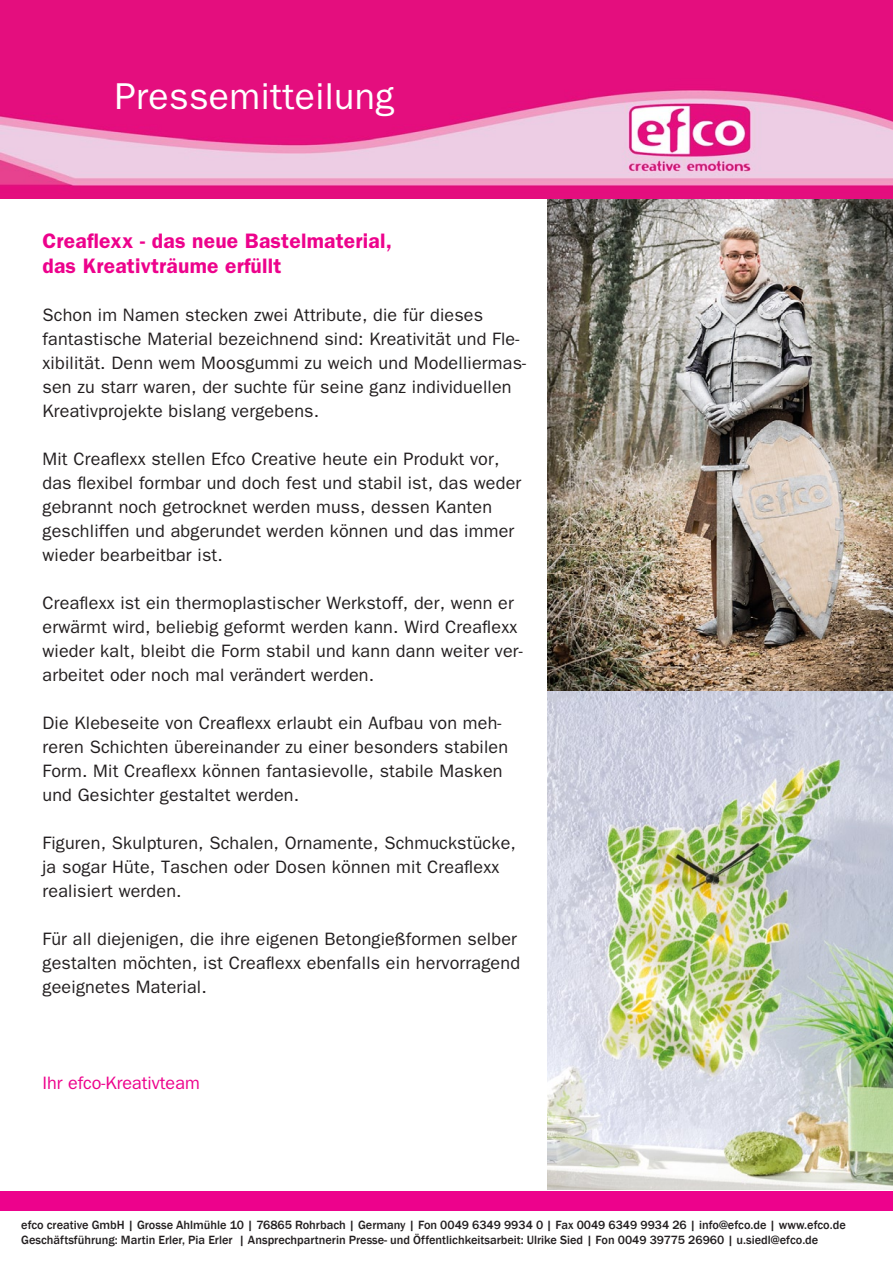
<style>
.page{position:relative;width:893px;height:1263px;background:#fff}
.page>*{position:absolute;margin:0;border:0;box-sizing:border-box;transform-origin:0 0}
.t1{font:37.5px "Franklin Gothic";letter-spacing:.01em;color:#fff}
.t2{font:600 21px/25.2px "Franklin Gothic";letter-spacing:.01em;color:#ed028c}
.t3{font:18px/24px "Franklin Gothic";letter-spacing:.01em;color:#231f20}
.t4{font:18px "Franklin Gothic";color:#ed028c}
.t5{font:500 12.3px "Franklin Gothic";color:#231f20}
</style>
<div class="page">
<img style="left:547px;top:199px;width:346px;height:990px">
<img style="left:0;top:0;width:893px;height:199px">
<div style="left:0;top:1191px;width:893px;height:19px;background:#ed028c"></div>
<p class="t1" style="left:115px;top:75px;width:281px">Pressemitteilung</p>
<p class="t2" style="left:43px;top:228px;width:351px">Creaflexx - das neue Bastelmaterial, das Kreativträume erfüllt</p>
<p class="t3" style="left:43px;top:303px;width:485px">Schon im Namen stecken zwei Attribute, die für dieses fantastische Material bezeichnend sind: Kreativität und Fle&shy;xibilität. Denn wem Moosgummi zu weich und Modelliermas&shy;sen zu starr waren, der suchte für seine ganz individuellen Kreativprojekte bislang vergebens.</p>
<p class="t3" style="left:43px;top:447px;width:480px">Mit Creaflexx stellen Efco Creative heute ein Produkt vor, das flexibel formbar und doch fest und stabil ist, das weder gebrannt noch getrocknet werden muss, dessen Kanten geschliffen und abgerundet werden können und das immer wieder bearbeitbar ist.</p>
<p class="t3" style="left:43px;top:591px;width:482px">Creaflexx ist ein thermoplastischer Werkstoff, der, wenn er erwärmt wird, beliebig geformt werden kann. Wird Creaflexx wieder kalt, bleibt die Form stabil und kann dann weiter ver&shy;arbeitet oder noch mal verändert werden.</p>
<p class="t3" style="left:43px;top:711px;width:467px">Die Klebeseite von Creaflexx erlaubt ein Aufbau von meh&shy;reren Schichten übereinander zu einer besonders stabilen Form. Mit Creaflexx können fantasievolle, stabile Masken und Gesichter gestaltet werden.</p>
<p class="t3" style="left:43px;top:831px;width:475px">Figuren, Skulpturen, Schalen, Ornamente, Schmuckstücke, ja sogar Hüte, Taschen oder Dosen können mit Creaflexx realisiert werden.</p>
<p class="t3" style="left:43px;top:927px;width:479px">Für all diejenigen, die ihre eigenen Betongießformen selber gestalten möchten, ist Creaflexx ebenfalls ein hervorragend geeignetes Material.</p>
<p class="t4" style="left:43px;top:1073px;width:159px">Ihr efco-Kreativteam</p>
<p class="t5" style="left:21px;top:1217px;width:826px">efco creative GmbH | Grosse Ahlmühle 10 | 76865 Rohrbach | Germany | Fon 0049 6349 9934 0 | Fax 0049 6349 9934 26 | info@efco.de | www.efco.de</p>
<p class="t5" style="left:21px;top:1232px;width:799px">Geschäftsführung: Martin Erler, Pia Erler | Ansprechpartnerin Presse- und Öffentlichkeitsarbeit: Ulrike Sied | Fon 0049 39775 26960 | u.siedl@efco.de</p>
</div>
